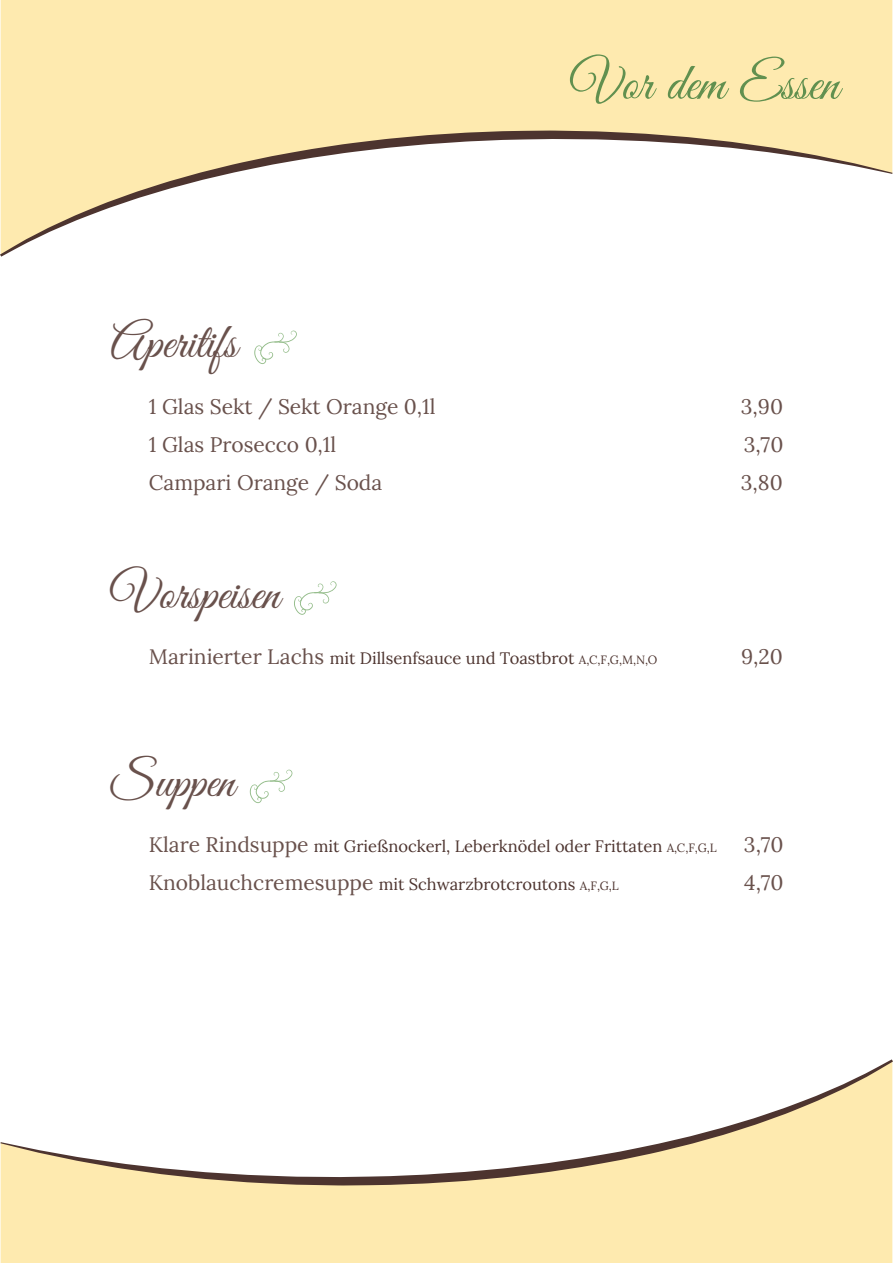
<style>
.page{position:relative;width:893px;height:1263px;background:#fff}
.page>*{position:absolute;margin:0;border:0;box-sizing:border-box;transform-origin:0 0}
.t1{font:52.5px "Great Vibes";color:#61904f}
.t2{font:49.5px "Great Vibes";color:#69514c}
.t3{font:21px "Lora";color:#69514c}
.t4{font:16.5px "Lora";color:#4d342f}
.s1{font-size:21px;color:#69514c}
.s2{font-size:12px}
</style>
<div class="page">
<div style="left:1px;top:0;width:891px;height:130px;background:#feeaaf"></div>
<svg style="left:0;top:130px;width:892px;height:127px"></svg>
<div style="left:1px;top:1185px;width:891px;height:78px;background:#feeaaf"></div>
<svg style="left:0;top:1059px;width:893px;height:126px"></svg>
<svg style="left:294px;top:581px;width:43px;height:34px"></svg>
<svg style="left:254px;top:330px;width:43px;height:34px"></svg>
<svg style="left:250px;top:770px;width:42px;height:33px"></svg>
<h2 class="t2" style="left:111px;top:315px;width:128px">Aperitifs</h2>
<h1 class="t1" style="left:570px;top:54px;width:270px">Vor dem Essen</h1>
<p class="t3" style="left:149px;top:391px;width:288px">1 Glas Sekt / Sekt Orange 0,1l</p>
<p class="t3" style="left:741px;top:391px;width:44px">3,90</p>
<p class="t3" style="left:149px;top:428px;width:189px">1 Glas Prosecco 0,1l</p>
<p class="t3" style="left:744px;top:428px;width:41px">3,70</p>
<p class="t3" style="left:149px;top:467px;width:235px">Campari Orange / Soda</p>
<p class="t3" style="left:741px;top:467px;width:43px">3,80</p>
<h2 class="t2" style="left:111px;top:565px;width:171px">Vorspeisen</h2>
<p class="t4" style="left:149px;top:645px;width:510px"><span class="s1">Marinierter Lachs</span> mit Dillsenfsauce und Toastbrot <span class="s2">A,C,F,G,M,N,O</span></p>
<p class="t3" style="left:741px;top:640px;width:43px">9,20</p>
<h2 class="t2" style="left:111px;top:754px;width:126px">Suppen</h2>
<p class="t4" style="left:149px;top:834px;width:569px"><span class="s1">Klare Rindsuppe</span> mit Grießnockerl, Leberknödel oder Frittaten <span class="s2">A,C,F,G,L</span></p>
<p class="t3" style="left:744px;top:829px;width:41px">3,70</p>
<p class="t4" style="left:149px;top:871px;width:471px"><span class="s1">Knoblauchcremesuppe</span> mit Schwarzbrotcroutons <span class="s2">A,F,G,L</span></p>
<p class="t3" style="left:744px;top:866px;width:41px">4,70</p>
</div>
